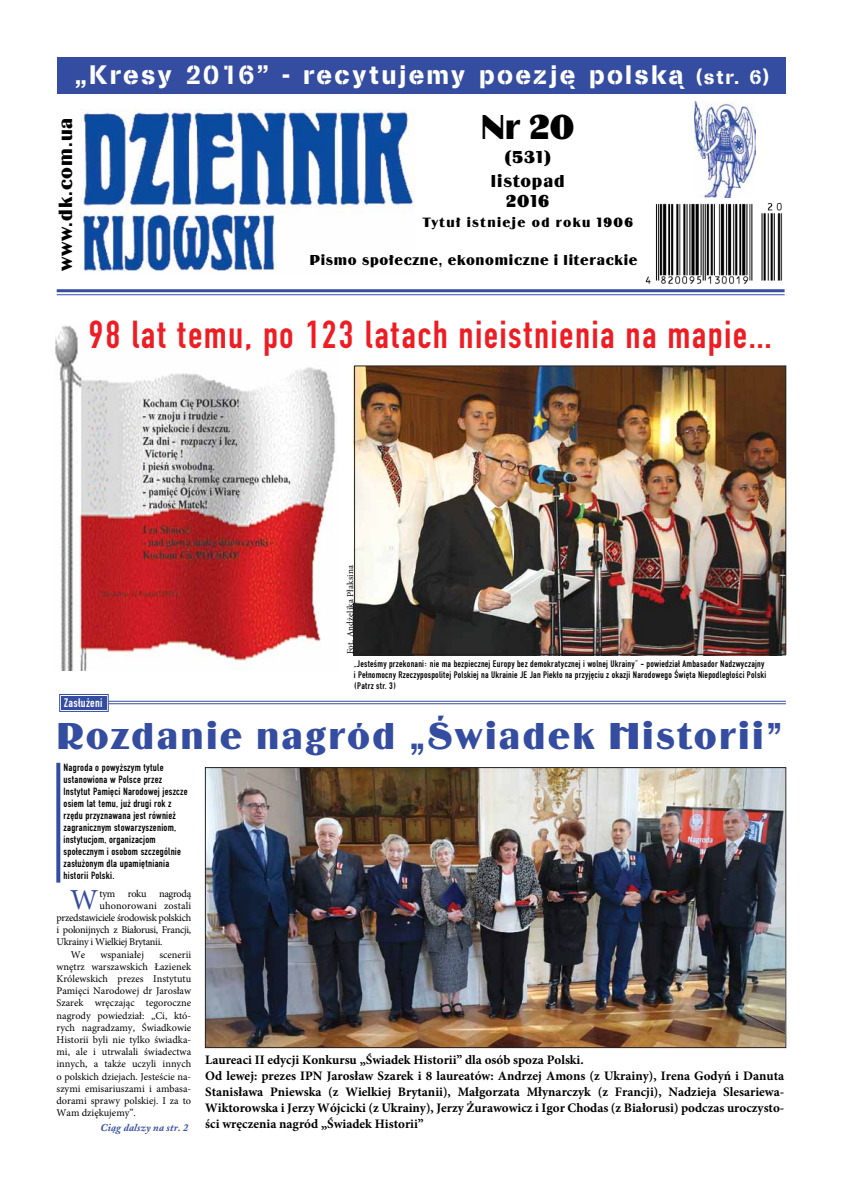
<style>
.page{position:relative;width:842px;height:1191px;background:#fff}
.page>*{position:absolute;margin:0;border:0;box-sizing:border-box;transform-origin:0 0}
.t1{font:41px "Fette Eng DCE";letter-spacing:.03em;color:#ed1d24}
.t2{font:39px "Binner DCE";letter-spacing:.06em;color:#354da1}
.t3{font:36px "Binner DCE";color:#000}
.t4{font:29.1px "Minion Pro";color:#354da1}
.t5{font:28px "Cargo DCE";letter-spacing:.08em;color:#fff}
.t6{font:20px "Binner DCE";letter-spacing:.05em;color:#000}
.t7{font:18px/24px "Binner DCE";letter-spacing:.05em;color:#000;text-align:center}
.t8{font:15px "Binner DCE";letter-spacing:.05em;color:#000}
.t9{font:14px "Binner DCE";letter-spacing:.1em;color:#000}
.t10{font:700 13px/16px "Minion Pro";color:#000}
.t11{font:13px "Fette Eng DCE";letter-spacing:.02em;color:#fff}
.t12{font:11px/12px "Fette Eng DCE";letter-spacing:.02em;color:#000}
.t13{font:italic 700 10.5px "Adobe Caslon CE";letter-spacing:.02em;color:#354da1}
.t14{font:10.3px/12.2px "Minion Pro";letter-spacing:-.03em;color:#000;text-align:justify}
.t15{font:10.3px "Minion Pro";letter-spacing:.01em;color:#000}
.t16{font:10.3px "Minion Pro";color:#000}
.t17{font:10px/11px "Fette Eng DCE";letter-spacing:.02em;color:#000}
.t18{font:9px "Minion Pro";letter-spacing:.02em;color:#000}
.s1{font-size:21px}
</style>
<div class="page">
<img style="left:80px;top:109px;width:334px;height:163px">
<div style="left:57px;top:57px;width:728px;height:37px;background:#354da1"></div>
<hr style="left:57px;top:289px;width:727px;height:3px;background:#354da1">
<hr style="left:57px;top:294px;width:727px;height:1px;background:#354da1">
<svg style="left:59px;top:694px;width:50px;height:18px"></svg>
<div style="left:63px;top:697px;width:42px;height:11px;border:1px solid #354da1"></div>
<hr style="left:109px;top:701px;width:677px;height:1px;background:#354da1">
<hr style="left:109px;top:703px;width:677px;height:1px;background:#354da1">
<svg style="left:56px;top:763px;width:4px;height:119px"></svg>
<img style="left:694px;top:101px;width:61px;height:97px">
<img style="left:354px;top:368px;width:431px;height:287px">
<img style="left:55px;top:325px;width:280px;height:346px">
<img style="left:207px;top:769px;width:577px;height:276px">
<img style="left:645px;top:202px;width:138px;height:82px">
<div style="left:354px;top:366px;width:432px;height:288px;border:1px solid #222223"></div>
<div style="left:205px;top:767px;width:581px;height:280px;border:1px solid #222223"></div>
<h3 class="t5" style="left:74px;top:58px;width:696px">„Kresy 2016” - recytujemy poezję polską <span class="s1">(str. 6)</span></h3>
<h3 class="t6" style="left:55px;top:271px;width:155px;rotate:-90deg">www.dk.com.ua</h3>
<h3 class="t3" style="left:481px;top:107px;width:95px">Nr 20</h3>
<h3 class="t7" style="left:491px;top:145px;width:75px">(531) listopad</h3>
<h3 class="t7" style="left:506px;top:189px;width:45px">2016</h3>
<h3 class="t9" style="left:422px;top:215px;width:212px">Tytuł istnieje od roku 1906</h3>
<h3 class="t8" style="left:310px;top:251px;width:329px">Pismo społeczne, ekonomiczne i literackie</h3>
<h1 class="t1" style="left:88px;top:312px;width:685px">98 lat temu, po 123 latach nieistnienia na mapie…</h1>
<p class="t18" style="left:344px;top:654px;width:91px;rotate:-90deg">Fot. Andżelika Płaksina</p>
<p class="t17" style="left:354px;top:658px;width:414px">„Jesteśmy przekonani: nie ma bezpiecznej Europy bez demokratycznej i wolnej Ukrainy” - powiedział Ambasador Nadzwyczajny i Pełnomocny Rzeczypospolitej Polskiej na Ukrainie JE Jan Piekło na przyjęciu z okazji Narodowego Święta Niepodległości Polski (Patrz str. 3)</p>
<p class="t11" style="left:64px;top:695px;width:40px">Zasłużeni</p>
<h2 class="t2" style="left:57px;top:714px;width:727px">Rozdanie nagród „Świadek Historii”</h2>
<p class="t12" style="left:64px;top:761px;width:126px">Nagroda o powyższym tytule ustanowiona w Polsce przez<br>Instytut Pamięci Narodowej jeszcze osiem lat temu, już drugi rok z rzędu przyznawana jest również zagranicznym stowarzyszeniom, instytucjom, organizacjom społecznym i osobom szczególnie zasłużonym dla upamiętniania historii Polski.</p>
<h3 class="t4" style="left:70px;top:880px;width:30px">W</h3>
<p class="t14" style="left:100px;top:887px;width:93px">tym roku nagrodą</p>
<p class="t15" style="left:100px;top:898px;width:93px">uhonorowani zostali</p>
<p class="t14" style="left:57px;top:911px;width:136px">przedstawiciele środowisk polskich</p>
<p class="t14" style="left:57px;top:924px;width:136px">i polonijnych z Białorusi, Francji,</p>
<p class="t14" style="left:57px;top:936px;width:107px">Ukrainy i Wielkiej Brytanii.</p>
<p class="t14" style="left:71px;top:948px;width:16px">We</p>
<p class="t16" style="left:100px;top:947px;width:45px">wspaniałej</p>
<p class="t14" style="left:57px;top:948px;width:136px;text-indent:103px">scenerii wnętrz warszawskich Łazienek Królewskich prezes Instytutu Pamięci Narodowej dr Jarosław Szarek wręczając tegoroczne nagrody powiedział: „Ci, któ&shy;rych nagradzamy, Świadkowie Historii byli nie tylko świadka&shy;mi, ale i utrwalali świadectwa innych, a także uczyli innych o polskich dziejach. Jesteście na&shy;szymi emisariuszami i ambasa&shy;dorami sprawy polskiej. I za to Wam dziękujemy”.</p>
<p class="t13" style="left:100px;top:1121px;width:90px">Ciąg dalszy na str. 2</p>
<p class="t10" style="left:205px;top:1052px;width:581px">Laureaci II edycji Konkursu „Świadek Historii” dla osób spoza Polski.<br>Od lewej: prezes IPN Jarosław Szarek i 8 laureatów: Andrzej Amons (z Ukrainy), Irena Godyń i Danuta Stanisława Pniewska (z Wielkiej Brytanii), Małgorzata Młynarczyk (z Francji), Nadzieja Slesariewa-Wiktorowska i Jerzy Wójcicki (z Ukrainy), Jerzy Żurawowicz i Igor Chodas (z Białorusi) podczas uroczysto&shy;ści wręczenia nagród „Świadek Historii”</p>
</div>
